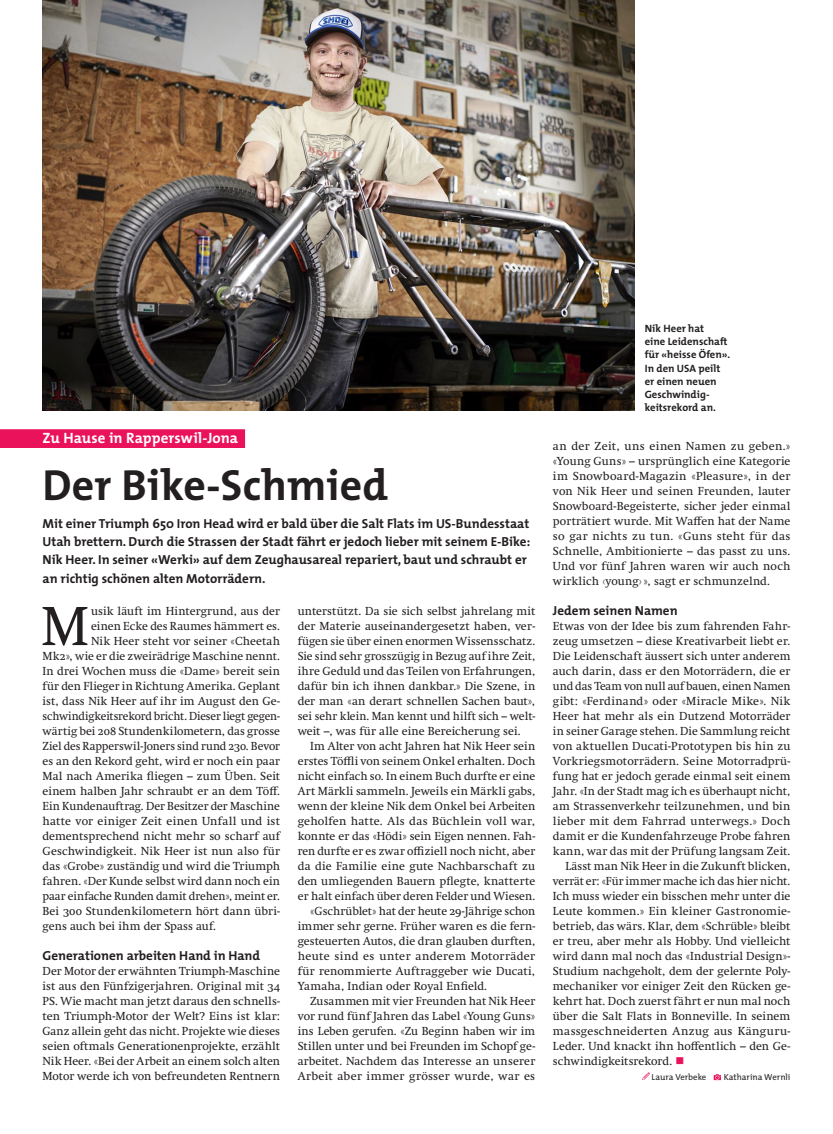
<style>
.page{position:relative;width:833px;height:1134px;background:#fff}
.page>*{position:absolute;margin:0;border:0;box-sizing:border-box;transform-origin:0 0}
.t1{font:56px "Swift Neue LT Pro";color:#231f20}
.t2{font:700 43.75px "The Mix";letter-spacing:.005em;color:#231f20}
.t3{font:700 15px "The Mix";letter-spacing:.005em;color:#fff}
.t4{font:700 13.12px/18.1px "The Mix";color:#231f20}
.t5{font:11.88px/15px "Swift Neue LT Pro";letter-spacing:.01em;color:#231f20;text-align:justify}
.t6{font:11.88px "Swift Neue LT Pro";letter-spacing:-.01em;color:#231f20}
.t7{font:11.88px "Swift Neue LT Pro";letter-spacing:.03em;color:#231f20}
.t8{font:700 10.62px/13.1px "The Mix";color:#231f20}
.t9{font:8.75px "The Mix";letter-spacing:-.005em;color:#231f20}
.s1{color:#eb125c}
</style>
<div class="page">
<svg style="left:642px;top:1072px;width:8px;height:8px"></svg>
<svg style="left:713px;top:1074px;width:8px;height:6px"></svg>
<div style="left:0;top:429px;width:245px;height:19px;background:#eb125c"></div>
<img style="left:43px;top:0;width:591px;height:411px">
<p class="t3" style="left:43px;top:426px;width:197px">Zu Hause in Rapperswil-Jona</p>
<h2 class="t2" style="left:43px;top:449px;width:347px">Der Bike-Schmied</h2>
<p class="t4" style="left:43px;top:514px;width:489px">Mit einer Triumph 650 Iron Head wird er bald über die Salt Flats im US-Bundesstaat Utah brettern. Durch die Strassen der Stadt fährt er jedoch lieber mit seinem E-Bike:<br>Nik Heer. In seiner «Werki» auf dem Zeughausareal repariert, baut und schraubt er an richtig schönen alten Motorrädern.</p>
<h1 class="t1" style="left:41px;top:593px;width:49px">M</h1>
<p class="t5" style="left:91px;top:603px;width:190px">usik läuft im Hintergrund, aus der</p>
<p class="t5" style="left:298px;top:603px;width:239px">unterstützt. Da sie sich selbst jahrelang mit der Materie auseinandergesetzt haben, ver&shy;fügen sie über einen enormen Wissensschatz.<br>Sie sind sehr grosszügig in Bezug auf ihre Zeit, ihre Geduld und das Teilen von Erfahrungen, dafür bin ich ihnen dankbar.» Die Szene, in der man «an derart schnellen Sachen baut», sei sehr klein. Man kennt und hilft sich – welt&shy;weit –, was für alle eine Bereicherung sei.</p>
<p class="t5" style="left:310px;top:738px;width:227px">Im Alter von acht Jahren hat Nik Heer sein</p>
<p class="t5" style="left:298px;top:753px;width:239px">erstes Töffli von seinem Onkel erhalten. Doch</p>
<p class="t5" style="left:298px;top:768px;width:239px">nicht einfach so. In einem Buch durfte er eine</p>
<p class="t5" style="left:298px;top:783px;width:239px">Art Märkli sammeln. Jeweils ein Märkli gabs,</p>
<p class="t5" style="left:298px;top:798px;width:239px">wenn der kleine Nik dem Onkel bei Arbeiten</p>
<p class="t5" style="left:298px;top:813px;width:239px">geholfen hatte. Als das Büchlein voll war,</p>
<p class="t5" style="left:298px;top:828px;width:239px">konnte er das «Hödi» sein Eigen nennen. Fah-</p>
<p class="t5" style="left:298px;top:843px;width:239px">ren durfte er es zwar offiziell noch nicht, aber</p>
<p class="t5" style="left:298px;top:858px;width:239px">da die Familie eine gute Nachbarschaft zu</p>
<p class="t5" style="left:298px;top:873px;width:239px">den umliegenden Bauern pflegte, knatterte</p>
<p class="t5" style="left:298px;top:888px;width:239px">er halt einfach über deren Felder und Wiesen.</p>
<p class="t5" style="left:310px;top:903px;width:227px">«Gschrüblet» hat der heute 29-Jährige schon</p>
<p class="t5" style="left:298px;top:918px;width:239px">immer sehr gerne. Früher waren es die fern-</p>
<p class="t5" style="left:298px;top:933px;width:239px">gesteuerten Autos, die dran glauben durften,</p>
<p class="t5" style="left:298px;top:948px;width:239px">heute sind es unter anderem Motorräder</p>
<p class="t5" style="left:298px;top:963px;width:239px">für renommierte Auftraggeber wie Ducati,</p>
<p class="t5" style="left:298px;top:978px;width:191px">Yamaha, Indian oder Royal Enfield.</p>
<p class="t5" style="left:310px;top:993px;width:226px">Zusammen mit vier Freunden hat Nik Heer</p>
<p class="t5" style="left:298px;top:1008px;width:239px">vor rund fünf Jahren das Label «Young Guns»</p>
<p class="t5" style="left:298px;top:1023px;width:239px">ins Leben gerufen. «Zu Beginn haben wir im</p>
<p class="t5" style="left:298px;top:1038px;width:239px">Stillen unter und bei Freunden im Schopf ge-</p>
<p class="t5" style="left:298px;top:1053px;width:239px">arbeitet. Nachdem das Interesse an unserer</p>
<p class="t7" style="left:298px;top:1069px;width:239px">Arbeit aber immer grösser wurde, war es</p>
<p class="t5" style="left:91px;top:618px;width:190px">einen Ecke des Raumes hämmert es.</p>
<p class="t5" style="left:91px;top:633px;width:190px">Nik Heer steht vor seiner «Cheetah</p>
<p class="t5" style="left:43px;top:648px;width:239px">Mk2», wie er die zweirädrige Maschine nennt.</p>
<p class="t5" style="left:43px;top:663px;width:239px">In drei Wochen muss die «Dame» bereit sein</p>
<p class="t5" style="left:43px;top:678px;width:239px">für den Flieger in Richtung Amerika. Geplant</p>
<p class="t5" style="left:43px;top:693px;width:239px">ist, dass Nik Heer auf ihr im August den Ge-</p>
<p class="t6" style="left:43px;top:709px;width:239px">schwindigkeitsrekord bricht. Dieser liegt gegen-</p>
<p class="t5" style="left:43px;top:723px;width:239px">wärtig bei 208 Stundenkilometern, das grosse</p>
<p class="t5" style="left:43px;top:738px;width:239px">Ziel des Rapperswil-Joners sind rund 230. Bevor</p>
<p class="t5" style="left:43px;top:753px;width:239px">es an den Rekord geht, wird er noch ein paar</p>
<p class="t5" style="left:43px;top:768px;width:239px">Mal nach Amerika fliegen – zum Üben. Seit</p>
<p class="t5" style="left:43px;top:783px;width:239px">einem halben Jahr schraubt er an dem Töff.</p>
<p class="t5" style="left:43px;top:798px;width:239px">Ein Kundenauftrag. Der Besitzer der Maschine</p>
<p class="t5" style="left:43px;top:813px;width:239px">hatte vor einiger Zeit einen Unfall und ist</p>
<p class="t5" style="left:43px;top:828px;width:239px">dementsprechend nicht mehr so scharf auf</p>
<p class="t5" style="left:43px;top:843px;width:239px">Geschwindigkeit. Nik Heer ist nun also für</p>
<p class="t5" style="left:43px;top:858px;width:239px">das «Grobe» zuständig und wird die Triumph</p>
<p class="t5" style="left:43px;top:873px;width:239px">fahren. «Der Kunde selbst wird dann noch ein</p>
<p class="t5" style="left:43px;top:888px;width:239px">paar einfache Runden damit drehen», meint er.</p>
<p class="t5" style="left:43px;top:903px;width:239px">Bei 300 Stundenkilometern hört dann übri-</p>
<p class="t5" style="left:43px;top:918px;width:175px">gens auch bei ihm der Spass auf.</p>
<p class="t4" style="left:43px;top:946px;width:219px">Generationen arbeiten Hand in Hand</p>
<p class="t5" style="left:43px;top:963px;width:239px">Der Motor der erwähnten Triumph-Maschine ist aus den Fünfzigerjahren. Original mit 34<br>PS. Wie macht man jetzt daraus den schnells&shy;ten Triumph-Motor der Welt? Eins ist klar:<br>Ganz allein geht das nicht. Projekte wie dieses seien oftmals Generationenprojekte, erzählt Nik Heer. «Bei der Arbeit an einem solch alten Motor werde ich von befreundeten Rentnern</p>
<p class="t8" style="left:645px;top:322px;width:87px">Nik Heer hat<br>eine Leidenschaft für «heisse Öfen».<br>In den USA peilt er einen neuen<br>Geschwindig&shy;keitsrekord an.</p>
<p class="t5" style="left:553px;top:438px;width:239px">an der Zeit, uns einen Namen zu geben.» «Young Guns» – ursprünglich eine Kategorie im Snowboard-Magazin «Pleasure», in der von Nik Heer und seinen Freunden, lauter Snowboard-Begeisterte, sicher jeder einmal porträtiert wurde. Mit Waffen hat der Name so gar nichts zu tun. «Guns steht für das Schnelle, Ambitionierte – das passt zu uns.<br>Und vor fünf Jahren waren wir auch noch wirklich ‹young›», sagt er schmunzelnd.</p>
<p class="t4" style="left:553px;top:601px;width:126px">Jedem seinen Namen</p>
<p class="t5" style="left:553px;top:618px;width:239px">Etwas von der Idee bis zum fahrenden Fahr-</p>
<p class="t5" style="left:553px;top:633px;width:239px">zeug umsetzen – diese Kreativarbeit liebt er.</p>
<p class="t5" style="left:553px;top:648px;width:239px">Die Leidenschaft äussert sich unter anderem</p>
<p class="t5" style="left:553px;top:663px;width:239px">auch darin, dass er den Motorrädern, die er</p>
<p class="t5" style="left:553px;top:678px;width:239px">und das Team von null auf bauen, einen Namen</p>
<p class="t5" style="left:553px;top:693px;width:239px">gibt: «Ferdinand» oder «Miracle Mike». Nik</p>
<p class="t5" style="left:553px;top:708px;width:239px">Heer hat mehr als ein Dutzend Motorräder</p>
<p class="t5" style="left:553px;top:723px;width:239px">in seiner Garage stehen. Die Sammlung reicht</p>
<p class="t5" style="left:553px;top:738px;width:239px">von aktuellen Ducati-Prototypen bis hin zu</p>
<p class="t5" style="left:553px;top:753px;width:239px">Vorkriegsmotorrädern. Seine Motorradprü-</p>
<p class="t5" style="left:553px;top:768px;width:239px">fung hat er jedoch gerade einmal seit einem</p>
<p class="t5" style="left:553px;top:783px;width:239px">Jahr. «In der Stadt mag ich es überhaupt nicht,</p>
<p class="t5" style="left:553px;top:798px;width:239px">am Strassenverkehr teilzunehmen, und bin</p>
<p class="t5" style="left:553px;top:813px;width:239px">lieber mit dem Fahrrad unterwegs.» Doch</p>
<p class="t5" style="left:553px;top:828px;width:239px">damit er die Kundenfahrzeuge Probe fahren</p>
<p class="t5" style="left:553px;top:843px;width:239px">kann, war das mit der Prüfung langsam Zeit.</p>
<p class="t5" style="left:565px;top:858px;width:226px">Lässt man Nik Heer in die Zukunft blicken,</p>
<p class="t5" style="left:553px;top:873px;width:239px">verrät er: «Für immer mache ich das hier nicht.</p>
<p class="t5" style="left:553px;top:888px;width:239px">Ich muss wieder ein bisschen mehr unter die</p>
<p class="t5" style="left:553px;top:903px;width:239px">Leute kommen.» Ein kleiner Gastronomie-</p>
<p class="t5" style="left:553px;top:918px;width:239px">betrieb, das wärs. Klar, dem «Schrüble» bleibt</p>
<p class="t5" style="left:553px;top:933px;width:239px">er treu, aber mehr als Hobby. Und vielleicht</p>
<p class="t5" style="left:553px;top:948px;width:239px">wird dann mal noch das «Industrial Design»-</p>
<p class="t5" style="left:553px;top:963px;width:239px">Studium nachgeholt, dem der gelernte Poly-</p>
<p class="t5" style="left:553px;top:978px;width:239px">mechaniker vor einiger Zeit den Rücken ge-</p>
<p class="t5" style="left:553px;top:993px;width:239px">kehrt hat. Doch zuerst fährt er nun mal noch</p>
<p class="t5" style="left:553px;top:1008px;width:239px">über die Salt Flats in Bonneville. In seinem</p>
<p class="t5" style="left:553px;top:1023px;width:239px">massgeschneiderten Anzug aus Känguru-</p>
<p class="t5" style="left:553px;top:1038px;width:239px">Leder. Und knackt ihn hoffentlich – den Ge-</p>
<p class="t5" style="left:553px;top:1053px;width:133px">schwindigkeitsrekord. <span class="s1">■</span></p>
<p class="t9" style="left:651px;top:1070px;width:56px">Laura Verbeke</p>
<p class="t9" style="left:724px;top:1070px;width:68px">Katharina Wernli</p>
</div>
